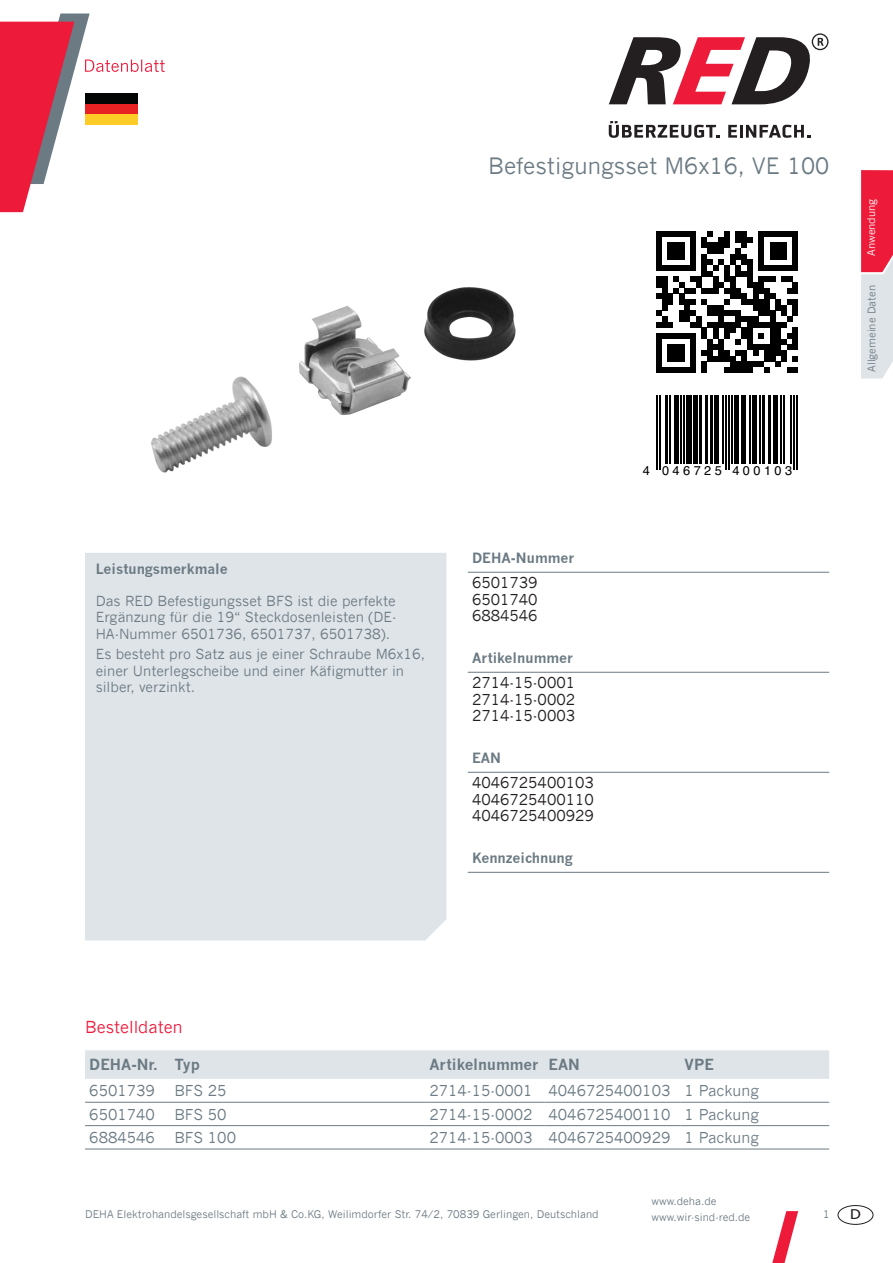
<style>
.page{position:relative;width:893px;height:1263px;background:#fff}
.page>*{position:absolute;margin:0;border:0;box-sizing:border-box;transform-origin:0 0}
.t1{font:22.5px "News Gothic";color:#6b7a83}
.t2{font:16.5px "News Gothic";color:#ed1a3a}
.t3{font:15px "News Gothic";color:#6b7a83}
.t4{font:15px/16.5px "News Gothic";color:#231f20;text-align:justify}
.t5{font:700 15px "News Gothic";color:#6b7a83}
.t6{font:13.8px/16.5px "News Gothic";color:#6b7a83;text-align:justify}
.t7{font:700 13.8px "News Gothic";color:#6b7a83}
.t8{font:13.5px "Tahoma";color:#231f20;scale:1.17 1}
.t9{font:12.75px "Helvetica";letter-spacing:.27em;color:#000}
.t10{font:10.5px/16.5px "News Gothic";color:#6b7a83}
.t11{font:10.5px "News Gothic";color:#fff}
</style>
<div class="page">
<svg style="left:0;top:14px;width:165px;height:198px"></svg>
<svg style="left:609px;top:121px;width:111px;height:17px"></svg>
<svg style="left:728px;top:125px;width:82px;height:13px"></svg>
<svg style="left:609px;top:33px;width:219px;height:71px"></svg>
<svg style="left:861px;top:170px;width:32px;height:208px;background:#e68496"></svg>
<svg style="left:772px;top:1211px;width:26px;height:52px"></svg>
<div style="left:838px;top:1205px;width:35px;height:19px;border:1px solid #231f20;border-radius:50%"></div>
<div style="left:85px;top:553px;width:361px;height:387px;background:#dfe4e8"></div>
<div style="left:85px;top:94px;width:52px;height:31px;background:#030505"></div>
<div style="left:85px;top:104px;width:52px;height:21px;background:#e82122"></div>
<div style="left:85px;top:114px;width:52px;height:11px;background:#fecc26"></div>
<div style="left:85px;top:1050px;width:744px;height:29px;background:#dfe4e8"></div>
<hr style="left:85px;top:1102px;width:85px;height:1px;background:#6b7a83">
<hr style="left:85px;top:1125px;width:85px;height:1px;background:#6b7a83">
<hr style="left:85px;top:1149px;width:85px;height:1px;background:#6b7a83">
<hr style="left:170px;top:1102px;width:255px;height:1px;background:#6b7a83">
<hr style="left:170px;top:1125px;width:255px;height:1px;background:#6b7a83">
<hr style="left:170px;top:1149px;width:255px;height:1px;background:#6b7a83">
<hr style="left:425px;top:1102px;width:119px;height:1px;background:#6b7a83">
<hr style="left:425px;top:1125px;width:119px;height:1px;background:#6b7a83">
<hr style="left:425px;top:1149px;width:119px;height:1px;background:#6b7a83">
<hr style="left:544px;top:1102px;width:136px;height:1px;background:#6b7a83">
<hr style="left:544px;top:1125px;width:136px;height:1px;background:#6b7a83">
<hr style="left:544px;top:1149px;width:136px;height:1px;background:#6b7a83">
<hr style="left:680px;top:1102px;width:149px;height:1px;background:#6b7a83">
<hr style="left:680px;top:1125px;width:149px;height:1px;background:#6b7a83">
<hr style="left:680px;top:1149px;width:149px;height:1px;background:#6b7a83">
<img style="left:151px;top:287px;width:365px;height:186px">
<svg style="left:656px;top:231px;width:142px;height:142px"></svg>
<hr style="left:656px;top:395px;width:2px;height:75px;background:#000">
<hr style="left:659px;top:395px;width:2px;height:75px;background:#000">
<hr style="left:665px;top:395px;width:3px;height:68px;background:#000">
<hr style="left:669px;top:395px;width:2px;height:68px;background:#000">
<hr style="left:674px;top:395px;width:4px;height:68px;background:#000">
<hr style="left:680px;top:395px;width:1px;height:68px;background:#000">
<hr style="left:683px;top:395px;width:1px;height:68px;background:#000">
<div style="left:686px;top:395px;width:6px;height:68px;background:#000"></div>
<div style="left:693px;top:395px;width:5px;height:68px;background:#000"></div>
<hr style="left:699px;top:395px;width:3px;height:68px;background:#000">
<hr style="left:705px;top:395px;width:3px;height:68px;background:#000">
<hr style="left:710px;top:395px;width:3px;height:68px;background:#000">
<div style="left:714px;top:395px;width:5px;height:68px;background:#000"></div>
<hr style="left:722px;top:395px;width:1px;height:68px;background:#000">
<hr style="left:725px;top:395px;width:1px;height:75px;background:#000">
<hr style="left:728px;top:395px;width:1px;height:75px;background:#000">
<hr style="left:731px;top:395px;width:1px;height:68px;background:#000">
<hr style="left:734px;top:395px;width:4px;height:68px;background:#000">
<div style="left:741px;top:395px;width:5px;height:68px;background:#000"></div>
<hr style="left:749px;top:395px;width:1px;height:68px;background:#000">
<hr style="left:752px;top:395px;width:4px;height:68px;background:#000">
<hr style="left:759px;top:395px;width:2px;height:68px;background:#000">
<hr style="left:762px;top:395px;width:3px;height:68px;background:#000">
<hr style="left:768px;top:395px;width:3px;height:68px;background:#000">
<hr style="left:773px;top:395px;width:4px;height:68px;background:#000">
<hr style="left:780px;top:395px;width:2px;height:68px;background:#000">
<hr style="left:783px;top:395px;width:2px;height:68px;background:#000">
<hr style="left:791px;top:395px;width:1px;height:68px;background:#000">
<hr style="left:794px;top:395px;width:1px;height:75px;background:#000">
<hr style="left:797px;top:395px;width:1px;height:75px;background:#000">
<hr style="left:468px;top:572px;width:361px;height:1px;background:#6b7a83">
<hr style="left:468px;top:672px;width:361px;height:1px;background:#6b7a83">
<hr style="left:468px;top:772px;width:361px;height:1px;background:#6b7a83">
<hr style="left:468px;top:872px;width:361px;height:1px;background:#6b7a83">
<p class="t7" style="left:96px;top:560px;width:134px">Leistungsmerkmale</p>
<p class="t6" style="left:96px;top:592px;width:302px">Das RED Befestigungsset BFS ist die perfekte Ergänzung für die 19“ Steckdosenleisten (DE-HA-Nummer 6501736, 6501737, 6501738).</p>
<p class="t6" style="left:96px;top:646px;width:331px;text-align:left">Es besteht pro Satz aus je einer Schraube M6x16, einer Unterlegscheibe und einer Käfigmutter in silber, verzinkt.</p>
<h1 class="t1" style="left:488px;top:152px;width:343px">Befestigungsset M6x16, VE 100</h1>
<p class="t7" style="left:472px;top:550px;width:104px">DEHA-Nummer</p>
<p class="t4" style="left:472px;top:575px;width:67px">6501739<br>6501740<br>6884546</p>
<p class="t7" style="left:472px;top:650px;width:102px">Artikelnummer</p>
<p class="t4" style="left:472px;top:675px;width:105px">2714-15-0001<br>2714-15-0002<br>2714-15-0003</p>
<p class="t7" style="left:472px;top:750px;width:31px">EAN</p>
<p class="t4" style="left:472px;top:775px;width:123px">4046725400103<br>4046725400110<br>4046725400929</p>
<p class="t7" style="left:472px;top:850px;width:102px">Kennzeichnung</p>
<p class="t9" style="left:643px;top:461px;width:151px">4 046725 400103</p>
<p class="t11" style="left:865px;top:256px;width:59px;rotate:-90deg">Anwendung</p>
<p class="t10" style="left:863px;top:372px;width:89px;rotate:-90deg">Allgemeine Daten</p>
<p class="t2" style="left:85px;top:1017px;width:99px">Bestelldaten</p>
<p class="t5" style="left:89px;top:1055px;width:112px">DEHA-Nr. Typ</p>
<p class="t5" style="left:429px;top:1055px;width:152px">Artikelnummer EAN</p>
<p class="t5" style="left:685px;top:1055px;width:31px">VPE</p>
<p class="t3" style="left:89px;top:1082px;width:67px">6501739</p>
<p class="t3" style="left:174px;top:1082px;width:54px">BFS 25</p>
<p class="t3" style="left:429px;top:1082px;width:331px">2714-15-0001 4046725400103 1 Packung</p>
<p class="t3" style="left:89px;top:1105px;width:67px">6501740</p>
<p class="t3" style="left:174px;top:1105px;width:54px">BFS 50</p>
<p class="t3" style="left:429px;top:1105px;width:331px">2714-15-0002 4046725400110 1 Packung</p>
<p class="t3" style="left:89px;top:1129px;width:67px">6884546</p>
<p class="t3" style="left:174px;top:1129px;width:63px">BFS 100</p>
<p class="t3" style="left:429px;top:1129px;width:331px">2714-15-0003 4046725400929 1 Packung</p>
<p class="t10" style="left:651px;top:1192px;width:100px">www.deha.de www.wir-sind-red.de</p>
<p class="t10" style="left:85px;top:1206px;width:515px">DEHA Elektrohandelsgesellschaft mbH &amp; Co.KG, Weilimdorfer Str. 74/2, 70839 Gerlingen, Deutschland</p>
<p class="t10" style="left:823px;top:1206px;width:8px">1</p>
<p class="t8" style="left:850px;top:1205px;width:11px">D</p>
</div>
